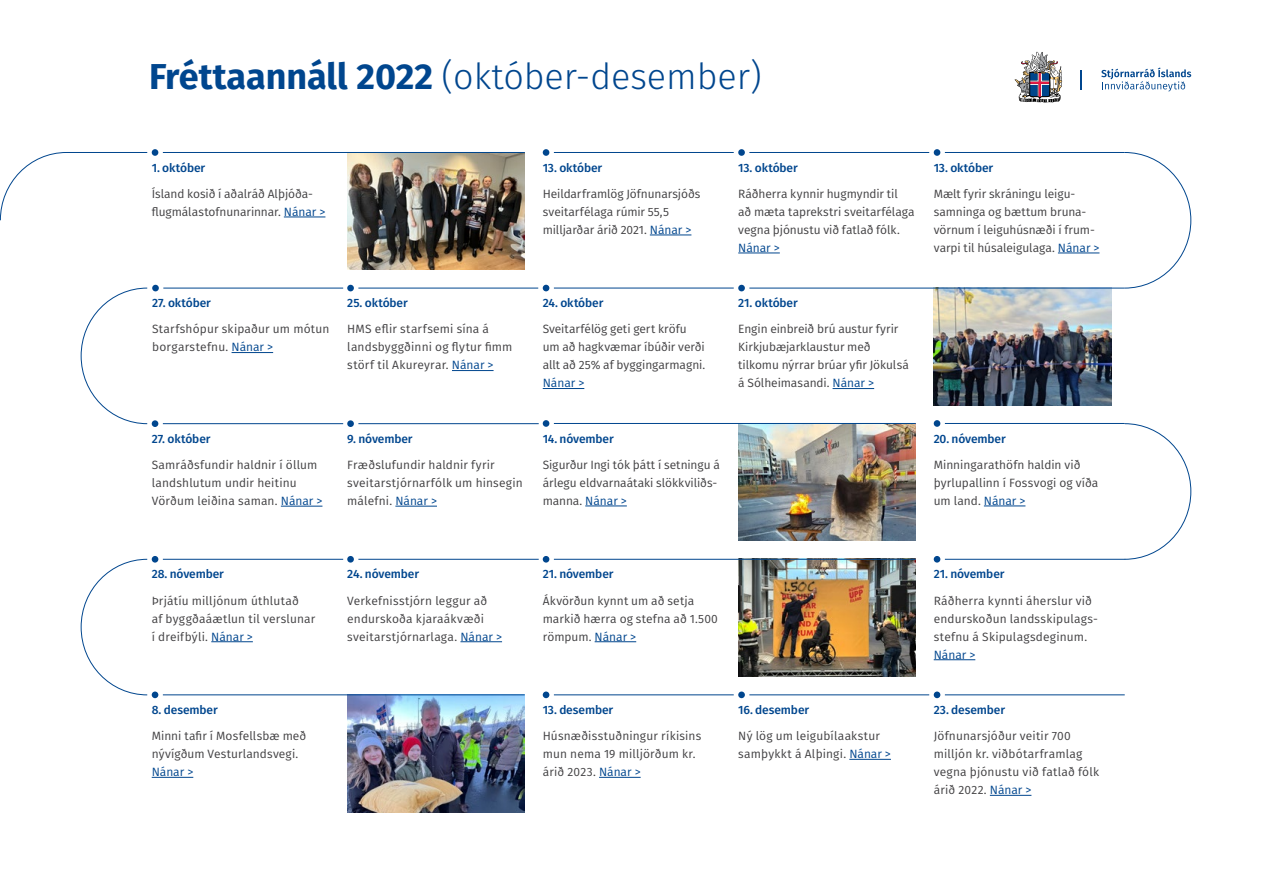
<style>
.page{position:relative;width:1263px;height:893px;background:#fff}
.page>*{position:absolute;margin:0;border:0;box-sizing:border-box;transform-origin:0 0}
.t1{font:300 36px "Fira GO";color:#00468e}
.t2{font:12px/18px "Fira GO";letter-spacing:.005em;color:#414042}
.t3{font:500 12px "Fira GO";letter-spacing:-.01em;color:#00468e}
.t4{font:12px "Fira GO";color:#00468e}
.s1{font-weight:700}
.s2{color:#00468e}
</style>
<div class="page">
<img style="left:934px;top:289px;width:177px;height:116px">
<img style="left:738px;top:424px;width:178px;height:117px">
<img style="left:347px;top:153px;width:178px;height:117px">
<img style="left:738px;top:560px;width:178px;height:117px">
<img style="left:347px;top:695px;width:178px;height:117px">
<hr style="left:163px;top:423px;width:180px;height:1px;background:#00468e">
<div style="left:152px;top:420px;width:6px;height:7px;background:#00468e;border-radius:50%"></div>
<hr style="left:281px;top:506px;width:41px;height:1px;background:#00468e">
<hr style="left:358px;top:423px;width:181px;height:1px;background:#00468e">
<div style="left:347px;top:420px;width:7px;height:7px;background:#00468e;border-radius:50%"></div>
<hr style="left:395px;top:506px;width:42px;height:1px;background:#00468e">
<hr style="left:163px;top:559px;width:180px;height:1px;background:#00468e">
<div style="left:152px;top:556px;width:6px;height:7px;background:#00468e;border-radius:50%"></div>
<hr style="left:211px;top:641px;width:42px;height:1px;background:#00468e">
<hr style="left:358px;top:559px;width:181px;height:1px;background:#00468e">
<div style="left:347px;top:556px;width:7px;height:7px;background:#00468e;border-radius:50%"></div>
<hr style="left:460px;top:641px;width:42px;height:1px;background:#00468e">
<hr style="left:945px;top:559px;width:180px;height:1px;background:#00468e">
<div style="left:934px;top:556px;width:6px;height:7px;background:#00468e;border-radius:50%"></div>
<hr style="left:934px;top:659px;width:41px;height:1px;background:#00468e">
<hr style="left:945px;top:423px;width:180px;height:1px;background:#00468e">
<div style="left:934px;top:420px;width:6px;height:7px;background:#00468e;border-radius:50%"></div>
<hr style="left:984px;top:506px;width:41px;height:1px;background:#00468e">
<hr style="left:945px;top:152px;width:180px;height:1px;background:#00468e">
<div style="left:934px;top:149px;width:6px;height:7px;background:#00468e;border-radius:50%"></div>
<hr style="left:1058px;top:253px;width:41px;height:1px;background:#00468e">
<hr style="left:749px;top:152px;width:180px;height:1px;background:#00468e">
<div style="left:738px;top:149px;width:7px;height:7px;background:#00468e;border-radius:50%"></div>
<hr style="left:738px;top:253px;width:42px;height:1px;background:#00468e">
<hr style="left:554px;top:152px;width:180px;height:1px;background:#00468e">
<div style="left:543px;top:149px;width:6px;height:7px;background:#00468e;border-radius:50%"></div>
<hr style="left:650px;top:235px;width:41px;height:1px;background:#00468e">
<hr style="left:554px;top:288px;width:180px;height:1px;background:#00468e">
<svg style="left:543px;top:285px;width:6px;height:6px"></svg>
<hr style="left:543px;top:388px;width:41px;height:1px;background:#00468e">
<hr style="left:749px;top:288px;width:376px;height:1px;background:#00468e">
<div style="left:738px;top:285px;width:7px;height:6px;background:#00468e;border-radius:50%"></div>
<hr style="left:832px;top:388px;width:42px;height:1px;background:#00468e">
<hr style="left:554px;top:423px;width:362px;height:1px;background:#00468e">
<div style="left:543px;top:420px;width:6px;height:7px;background:#00468e;border-radius:50%"></div>
<hr style="left:585px;top:506px;width:42px;height:1px;background:#00468e">
<hr style="left:163px;top:152px;width:362px;height:1px;background:#00468e">
<div style="left:152px;top:149px;width:6px;height:7px;background:#00468e;border-radius:50%"></div>
<hr style="left:284px;top:217px;width:41px;height:1px;background:#00468e">
<hr style="left:554px;top:559px;width:362px;height:1px;background:#00468e">
<div style="left:543px;top:556px;width:6px;height:7px;background:#00468e;border-radius:50%"></div>
<hr style="left:595px;top:641px;width:41px;height:1px;background:#00468e">
<svg style="left:1124px;top:152px;width:67px;height:137px"></svg>
<svg style="left:1124px;top:423px;width:67px;height:137px"></svg>
<svg style="left:80px;top:287px;width:68px;height:137px"></svg>
<svg style="left:80px;top:558px;width:68px;height:138px"></svg>
<div style="left:347px;top:285px;width:7px;height:6px;background:#00468e;border-radius:50%"></div>
<hr style="left:452px;top:370px;width:42px;height:1px;background:#00468e">
<hr style="left:358px;top:288px;width:180px;height:1px;background:#00468e">
<div style="left:152px;top:285px;width:7px;height:6px;background:#00468e;border-radius:50%"></div>
<hr style="left:232px;top:352px;width:41px;height:1px;background:#00468e">
<hr style="left:163px;top:288px;width:180px;height:1px;background:#00468e">
<div style="left:543px;top:691px;width:6px;height:7px;background:#00468e;border-radius:50%"></div>
<hr style="left:599px;top:777px;width:42px;height:1px;background:#00468e">
<hr style="left:554px;top:694px;width:180px;height:1px;background:#00468e">
<div style="left:738px;top:691px;width:7px;height:7px;background:#00468e;border-radius:50%"></div>
<hr style="left:849px;top:759px;width:42px;height:1px;background:#00468e">
<hr style="left:749px;top:694px;width:180px;height:1px;background:#00468e">
<div style="left:934px;top:691px;width:6px;height:7px;background:#00468e;border-radius:50%"></div>
<hr style="left:990px;top:795px;width:41px;height:1px;background:#00468e">
<hr style="left:945px;top:694px;width:180px;height:1px;background:#00468e">
<div style="left:152px;top:691px;width:6px;height:7px;background:#00468e;border-radius:50%"></div>
<hr style="left:152px;top:777px;width:41px;height:1px;background:#00468e">
<hr style="left:163px;top:694px;width:362px;height:1px;background:#00468e">
<svg style="left:0;top:152px;width:148px;height:69px"></svg>
<svg style="left:1014px;top:52px;width:48px;height:50px"></svg>
<svg style="left:1081px;top:70px;width:1px;height:19px"></svg>
<svg style="left:1101px;top:67px;width:90px;height:24px"></svg>
<h1 class="t1" style="left:149px;top:56px;width:614px"><span class="s1">Fréttaannáll 2022</span> (október-desember)</h1>
<p class="t3" style="left:152px;top:160px;width:55px">1. október</p>
<p class="t2" style="left:152px;top:185px;width:175px">Ísland kosið í aðalráð Alþjóða&shy;flugmálastofnunarinnar. <span class="s2">Nánar &gt;</span></p>
<p class="t3" style="left:152px;top:296px;width:60px">27. október</p>
<p class="t2" style="left:152px;top:320px;width:179px">Starfshópur skipaður um mótun borgarstefnu. <span class="s2">Nánar &gt;</span></p>
<p class="t3" style="left:347px;top:296px;width:62px">25. október</p>
<p class="t2" style="left:347px;top:320px;width:167px">HMS eflir starfsemi sína á landsbyggðinni og flytur fimm störf til Akureyrar. <span class="s2">Nánar &gt;</span></p>
<p class="t3" style="left:152px;top:432px;width:60px">27. október</p>
<p class="t2" style="left:152px;top:456px;width:172px">Samráðsfundir haldnir í öllum landshlutum undir heitinu<br>Vörðum leiðina saman. <span class="s2">Nánar &gt;</span></p>
<p class="t3" style="left:347px;top:432px;width:67px">9. nóvember</p>
<p class="t2" style="left:347px;top:456px;width:177px">Fræðslufundir haldnir fyrir sveitarstjórnarfólk um hinsegin málefni. <span class="s2">Nánar &gt;</span></p>
<p class="t3" style="left:543px;top:160px;width:61px">13. október</p>
<p class="t2" style="left:543px;top:185px;width:159px">Heildarframlög Jöfnunarsjóðs sveitarfélaga rúmir 55,5 milljarðar árið 2021. <span class="s2">Nánar &gt;</span></p>
<p class="t3" style="left:543px;top:296px;width:62px">24. október</p>
<p class="t2" style="left:543px;top:320px;width:164px">Sveitarfélög geti gert kröfu um að hagkvæmar íbúðir verði allt að 25% af byggingarmagni.</p>
<p class="t4" style="left:543px;top:376px;width:43px">Nánar &gt;</p>
<p class="t3" style="left:543px;top:431px;width:73px">14. nóvember</p>
<p class="t2" style="left:543px;top:456px;width:179px">Sigurður Ingi tók þátt í setningu á árlegu eldvarnaátaki slökkviliðs&shy;manna. <span class="s2">Nánar &gt;</span></p>
<p class="t3" style="left:738px;top:160px;width:61px">13. október</p>
<p class="t2" style="left:738px;top:185px;width:178px">Ráðherra kynnir hugmyndir til<br>að mæta taprekstri sveitarfélaga vegna þjónustu við fatlað fólk.</p>
<p class="t4" style="left:738px;top:241px;width:43px">Nánar &gt;</p>
<p class="t3" style="left:738px;top:296px;width:61px">21. október</p>
<p class="t2" style="left:738px;top:320px;width:172px">Engin einbreið brú austur fyrir<br>Kirkjubæjarklaustur með tilkomu nýrrar brúar yfir Jökulsá á Sólheimasandi. <span class="s2">Nánar &gt;</span></p>
<p class="t3" style="left:934px;top:160px;width:61px">13. október</p>
<p class="t2" style="left:934px;top:185px;width:167px">Mælt fyrir skráningu leigu&shy;samninga og bættum bruna&shy;vörnum í leiguhúsnæði í frum&shy;varpi til húsaleigulaga. <span class="s2">Nánar &gt;</span></p>
<p class="t3" style="left:934px;top:431px;width:74px">20. nóvember</p>
<p class="t2" style="left:934px;top:456px;width:166px">Minningarathöfn haldin við þyrlupallinn í Fossvogi og víða um land. <span class="s2">Nánar &gt;</span></p>
<p class="t3" style="left:152px;top:567px;width:74px">28. nóvember</p>
<p class="t2" style="left:152px;top:591px;width:165px">Þrjátíu milljónum úthlutað<br>af byggðaáætlun til verslunar í dreifbýli. <span class="s2">Nánar &gt;</span></p>
<p class="t3" style="left:152px;top:703px;width:68px">8. desember</p>
<p class="t2" style="left:152px;top:727px;width:156px">Minni tafir í Mosfellsbæ með nývígðum Vesturlandsvegi.</p>
<p class="t4" style="left:152px;top:765px;width:43px">Nánar &gt;</p>
<p class="t3" style="left:347px;top:567px;width:73px">24. nóvember</p>
<p class="t2" style="left:347px;top:591px;width:156px">Verkefnisstjórn leggur að endurskoða kjaraákvæði sveitarstjórnarlaga. <span class="s2">Nánar &gt;</span></p>
<p class="t3" style="left:543px;top:567px;width:72px">21. nóvember</p>
<p class="t2" style="left:543px;top:591px;width:177px">Ákvörðun kynnt um að setja markið hærra og stefna að 1.500 römpum. <span class="s2">Nánar &gt;</span></p>
<p class="t3" style="left:543px;top:703px;width:72px">13. desember</p>
<p class="t2" style="left:543px;top:727px;width:160px">Húsnæðisstuðningur ríkisins mun nema 19 milljörðum kr. árið 2023. <span class="s2">Nánar &gt;</span></p>
<p class="t3" style="left:738px;top:703px;width:72px">16. desember</p>
<p class="t2" style="left:738px;top:727px;width:154px">Ný lög um leigubílaakstur samþykkt á Alþingi. <span class="s2">Nánar &gt;</span></p>
<p class="t3" style="left:934px;top:567px;width:72px">21. nóvember</p>
<p class="t2" style="left:934px;top:591px;width:166px">Ráðherra kynnti áherslur við endurskoðun landsskipulags&shy;stefnu á Skipulagsdeginum.</p>
<p class="t4" style="left:934px;top:647px;width:43px">Nánar &gt;</p>
<p class="t3" style="left:934px;top:703px;width:73px">23. desember</p>
<p class="t2" style="left:934px;top:727px;width:167px">Jöfnunarsjóður veitir 700 milljón kr. viðbótarframlag vegna þjónustu við fatlað fólk árið 2022. <span class="s2">Nánar &gt;</span></p>
</div>
